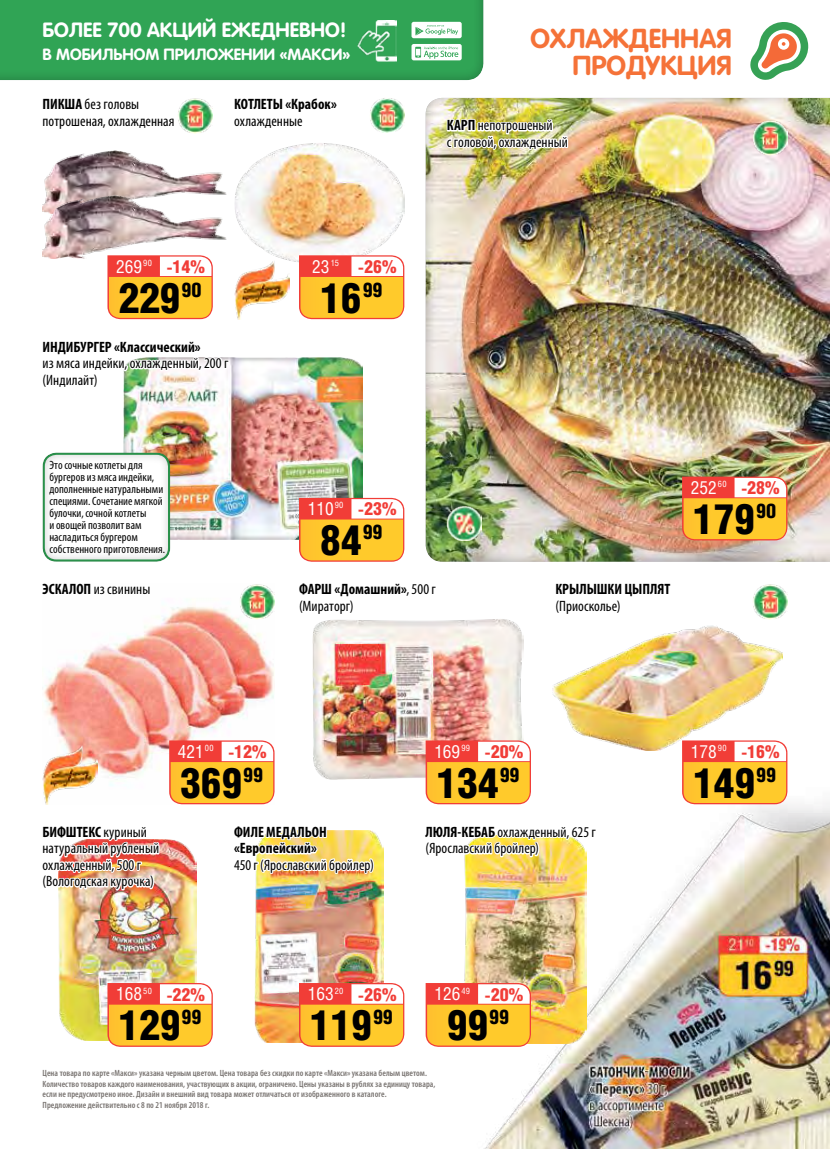
<style>
.page{position:relative;width:830px;height:1149px;background:#fff}
.page>*{position:absolute;margin:0;border:0;box-sizing:border-box;transform-origin:0 0}
.t1{font:900 42px "Helios Cond";letter-spacing:-.01em;color:#000}
.t2{font:700 27px/27px "Rotonda C";color:#f57238;text-align:right}
.t3{font:700 20.25px "Rotonda C";color:#fff}
.t4{font:900 18px "Helios Cond";color:#f13d37}
.t5{font:700 16.05px "Rotonda C";color:#fff}
.t6{font:condensed 15px/16.5px "Myriad Pro";letter-spacing:.005em;color:#000}
.t7{font:700 condensed 15px/16.5px "Myriad Pro";color:#000}
.t8{font:condensed 12px/12px "Myriad Pro";color:#000}
.t9{font:600 condensed 9px/10.5px "Myriad Pro";letter-spacing:.005em;color:#787370}
.s1{font-weight:700}
.s2{font-family:"Helios Cond C";font-weight:400;color:#fff}
</style>
<div class="page">
<div style="left:0;top:0;width:484px;height:81px;background:#30a455"></div>
<img style="left:358px;top:20px;width:38px;height:42px">
<svg style="left:411px;top:44px;width:50px;height:16px"></svg>
<svg style="left:411px;top:22px;width:50px;height:16px"></svg>
<img style="left:552px;top:625px;width:229px;height:125px">
<img style="left:468px;top:787px;width:361px;height:361px">
<img style="left:464px;top:865px;width:122px;height:177px">
<div style="left:424px;top:97px;width:405px;height:464px;background:#000;opacity:.3"></div>
<svg style="left:750px;top:22px;width:58px;height:58px"></svg>
<img style="left:58px;top:839px;width:139px;height:201px">
<img style="left:58px;top:839px;width:102px;height:70px">
<svg style="left:107px;top:982px;width:106px;height:64px;background:#fbb451"></svg>
<img style="left:123px;top:357px;width:239px;height:182px">
<img style="left:445px;top:97px;width:124px;height:62px">
<svg style="left:681px;top:476px;width:106px;height:64px;background:#f9b14e"></svg>
<img style="left:752px;top:158px;width:35px;height:35px">
<img style="left:752px;top:119px;width:35px;height:36px">
<img style="left:235px;top:143px;width:169px;height:119px">
<svg style="left:232px;top:77px;width:107px;height:4px"></svg>
<svg style="left:299px;top:255px;width:105px;height:64px"></svg>
<img style="left:234px;top:261px;width:55px;height:58px">
<img style="left:369px;top:143px;width:35px;height:29px">
<svg style="left:425px;top:982px;width:105px;height:64px;background:#fbb451"></svg>
<img style="left:44px;top:150px;width:182px;height:46px">
<img style="left:43px;top:196px;width:183px;height:53px">
<svg style="left:41px;top:76px;width:135px;height:5px"></svg>
<svg style="left:42px;top:249px;width:188px;height:148px"></svg>
<img style="left:178px;top:150px;width:35px;height:22px">
<img style="left:178px;top:98px;width:35px;height:36px">
<img style="left:370px;top:98px;width:34px;height:35px">
<img style="left:312px;top:619px;width:211px;height:160px">
<svg style="left:297px;top:497px;width:140px;height:138px"></svg>
<svg style="left:422px;top:740px;width:175px;height:125px"></svg>
<img style="left:254px;top:833px;width:129px;height:209px">
<svg style="left:299px;top:982px;width:105px;height:64px;background:#fbb350"></svg>
<img style="left:44px;top:606px;width:230px;height:180px">
<svg style="left:52px;top:561px;width:100px;height:1px"></svg>
<img style="left:169px;top:736px;width:206px;height:147px">
<img style="left:43px;top:745px;width:55px;height:59px">
<img style="left:239px;top:622px;width:35px;height:35px">
<img style="left:239px;top:584px;width:35px;height:35px">
<img style="left:753px;top:584px;width:34px;height:35px">
<div style="left:40px;top:450px;width:131px;height:111px;background:#000;opacity:.3"></div>
<img style="left:773px;top:882px;width:35px;height:34px">
<svg style="left:681px;top:740px;width:106px;height:64px"></svg>
<img style="left:446px;top:505px;width:35px;height:35px">
<h3 class="t3" style="left:43px;top:18px;width:305px">БОЛЕЕ 700 АКЦИЙ ЕЖЕДНЕВНО!</h3>
<h3 class="t5" style="left:43px;top:45px;width:309px">В МОБИЛЬНОМ ПРИЛОЖЕНИИ «МАКСИ»</h3>
<h3 class="t6" style="left:43px;top:96px;width:133px"><span class="s1">ПИКША</span> без головы потрошеная, охлажденная</h3>
<h3 class="t7" style="left:234px;top:95px;width:104px">КОТЛЕТЫ «Крабок»</h3>
<h3 class="t6" style="left:234px;top:112px;width:70px">охлажденные</h3>
<h2 class="t2" style="left:530px;top:25px;width:202px">ОХЛАЖДЕННАЯ<br>ПРОДУКЦИЯ</h2>
<h3 class="t6" style="left:446px;top:117px;width:122px"><span class="s1">КАРП</span> непотрошеный<br>с головой, охлажденный</h3>
<h3 class="t4" style="left:116px;top:256px;width:90px"><span class="s2">269</span><sup>90</sup> -14%</h3>
<h1 class="t1" style="left:118px;top:273px;width:85px">229<sup>90</sup></h1>
<h3 class="t7" style="left:43px;top:338px;width:159px">ИНДИБУРГЕР «Классический»</h3>
<h3 class="t6" style="left:43px;top:355px;width:187px">из мяса индейки, охлажденный, 200 г (Индилайт)</h3>
<h3 class="t8" style="left:49px;top:458px;width:117px">Это сочные котлеты для бургеров из мяса индейки, дополненные натуральными специями. Сочетание мягкой булочки, сочной котлеты<br>и овощей позволит вам насладиться бургером собственного приготовления.</h3>
<h3 class="t6" style="left:43px;top:580px;width:109px"><span class="s1">ЭСКАЛОП</span> из свинины</h3>
<h3 class="t4" style="left:312px;top:256px;width:86px"><span class="s2">23</span><sup>15</sup> -26%</h3>
<h1 class="t1" style="left:320px;top:273px;width:64px">16<sup>99</sup></h1>
<h3 class="t4" style="left:307px;top:498px;width:90px"><span class="s2">110</span><sup>90</sup> -23%</h3>
<h1 class="t1" style="left:320px;top:516px;width:64px">84<sup>99</sup></h1>
<h3 class="t6" style="left:299px;top:580px;width:138px"><span class="s1">ФАРШ «Домашний»</span>, 500 г (Мираторг)</h3>
<h3 class="t7" style="left:555px;top:580px;width:116px">КРЫЛЫШКИ ЦЫПЛЯТ</h3>
<h3 class="t6" style="left:555px;top:597px;width:67px">(Приосколье)</h3>
<h3 class="t4" style="left:690px;top:477px;width:90px"><span class="s2">252</span><sup>60</sup> -28%</h3>
<h1 class="t1" style="left:692px;top:495px;width:85px">179<sup>90</sup></h1>
<h3 class="t6" style="left:43px;top:823px;width:118px"><span class="s1">БИФШТЕКС</span> куриный натуральный рубленый охлажденный, 500 г (Вологодская курочка)</h3>
<h3 class="t4" style="left:178px;top:741px;width:90px"><span class="s2">421</span><sup>00</sup> -12%</h3>
<h1 class="t1" style="left:180px;top:758px;width:84px">369<sup>99</sup></h1>
<h3 class="t7" style="left:234px;top:823px;width:94px">ФИЛЕ МЕДАЛЬОН «Европейский»</h3>
<h3 class="t6" style="left:234px;top:856px;width:141px">450 г (Ярославский бройлер)</h3>
<h3 class="t4" style="left:434px;top:741px;width:90px"><span class="s2">169</span><sup>99</sup> -20%</h3>
<h1 class="t1" style="left:436px;top:758px;width:84px">134<sup>99</sup></h1>
<h3 class="t6" style="left:425px;top:823px;width:172px"><span class="s1">ЛЮЛЯ-КЕБАБ</span> охлажденный, 625 г (Ярославский бройлер)</h3>
<h3 class="t4" style="left:116px;top:983px;width:90px"><span class="s2">168</span><sup>50</sup> -22%</h3>
<h1 class="t1" style="left:118px;top:1001px;width:84px">129<sup>99</sup></h1>
<h3 class="t4" style="left:307px;top:983px;width:90px"><span class="s2">163</span><sup>20</sup> -26%</h3>
<h1 class="t1" style="left:310px;top:1001px;width:84px">119<sup>99</sup></h1>
<h3 class="t4" style="left:434px;top:983px;width:90px"><span class="s2">126</span><sup>49</sup> -20%</h3>
<h1 class="t1" style="left:446px;top:1001px;width:64px">99<sup>99</sup></h1>
<p class="t9" style="left:43px;top:1067px;width:394px">Цена товара по карте «Макси» указана черным цветом. Цена товара без скидки по карте «Макси» указана белым цветом.<br>Количество товаров каждого наименования, участвующих в акции, ограничено. Цены указаны в рублях за единицу товара, если не предусмотрено иное. Дизайн и внешний вид товара может отличаться от изображенного в каталоге.<br>Предложение действительно с 8 по 21 ноября 2018 г.</p>
<h3 class="t4" style="left:690px;top:741px;width:90px"><span class="s2">178</span><sup>90</sup> -16%</h3>
<h1 class="t1" style="left:692px;top:758px;width:84px">149<sup>99</sup></h1>
</div>
